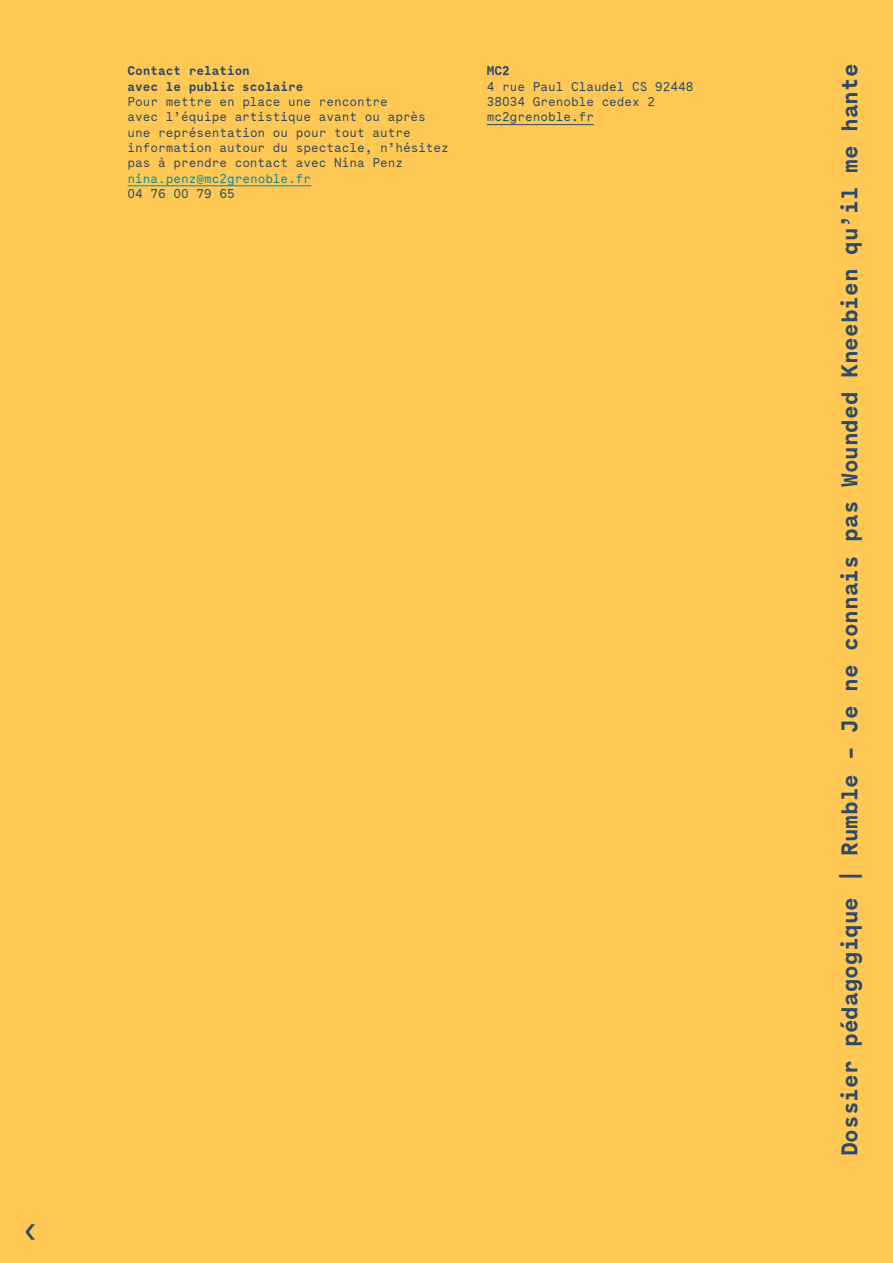
<style>
.page{position:relative;width:893px;height:1263px;background:#ffc855}
.page>*{position:absolute;margin:0;border:0;box-sizing:border-box;transform-origin:0 0}
.t1{font:36px "La Technique";color:#2e4a66}
.t2{font:700 22.8px "La Technique";color:#2e4a66}
.t3{font:12.75px/15.3px "La Technique";color:#2e4a66}
.t4{font:700 12.75px/15.3px "La Technique";color:#2e4a66}
.t5{font:12.75px "La Technique";color:#008ea7}
</style>
<div class="page">
<hr style="left:128px;top:185px;width:183px;height:1px;background:#008ea7">
<hr style="left:487px;top:124px;width:107px;height:1px;background:#2e4a66">
<p class="t4" style="left:128px;top:63px;width:177px">Contact relation<br>avec le public scolaire</p>
<p class="t3" style="left:128px;top:94px;width:323px">Pour mettre en place une rencontre<br>avec l’équipe artistique avant ou après une représentation ou pour tout autre information autour du spectacle, n’hésitez pas à prendre contact avec Nina Penz</p>
<p class="t5" style="left:128px;top:170px;width:185px">nina.penz@mc2grenoble.fr</p>
<p class="t3" style="left:128px;top:186px;width:109px">04 76 00 79 65</p>
<p class="t4" style="left:487px;top:63px;width:24px">MC2</p>
<p class="t3" style="left:487px;top:79px;width:208px">4 rue Paul Claudel CS 92448<br>38034 Grenoble cedex 2 mc2grenoble.fr</p>
<h1 class="t1" style="left:19px;top:1206px;width:23px">‹</h1>
<h2 class="t2" style="left:835px;top:1156px;width:1094px;rotate:-90deg">Dossier pédagogique | Rumble – Je ne connais pas Wounded Kneebien qu’il me hante</h2>
</div>
